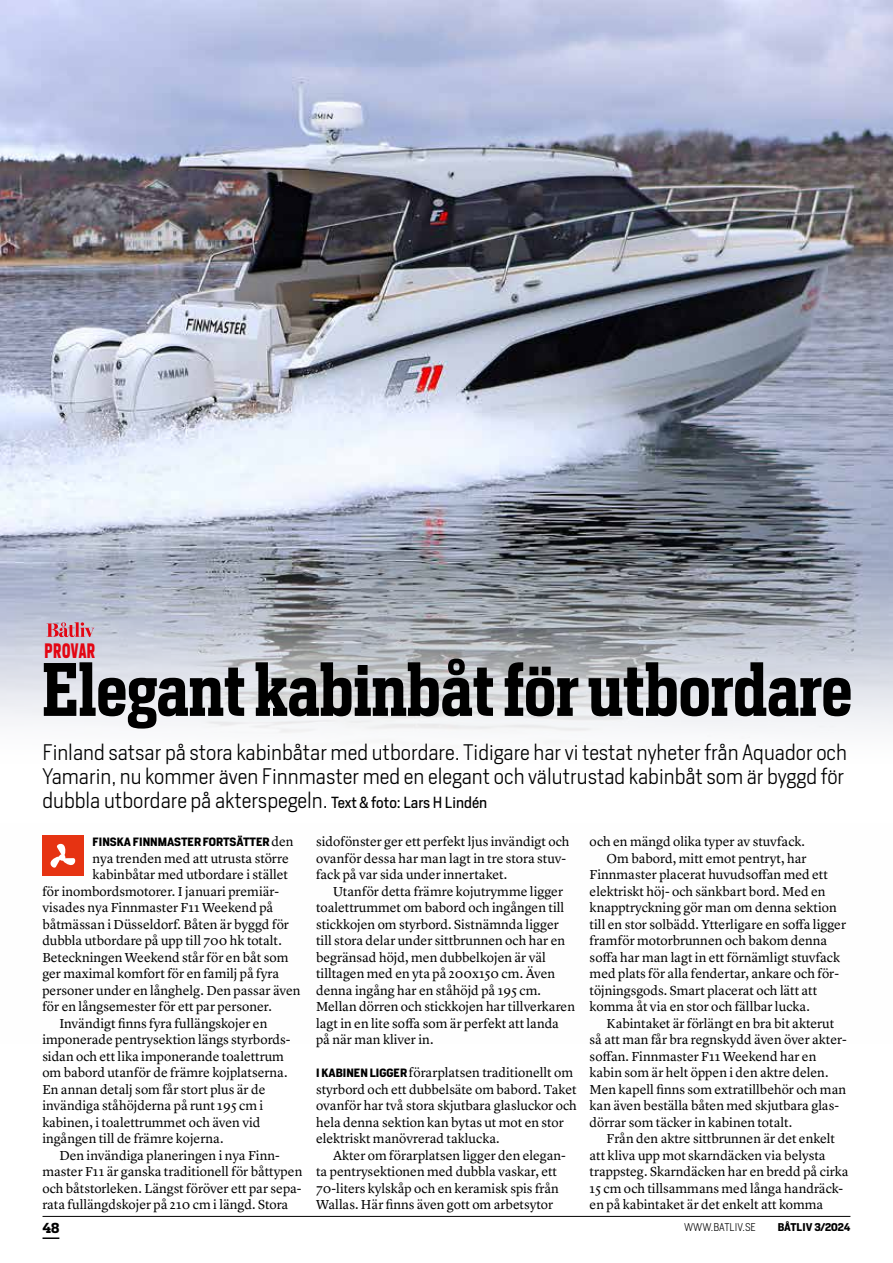
<style>
.page{position:relative;width:893px;height:1263px;background:#fff}
.page>*{position:absolute;margin:0;border:0;box-sizing:border-box;transform-origin:0 0}
.t1{font:600 70.5px "Heron Serif Cond";color:#000}
.t2{font:300 21px/24px "Heron Sans";color:#000}
.t3{font:700 19.5px "Heron Sans Cond";letter-spacing:.04em;color:#e30613;scale:.77 1}
.t4{font:13.5px/16.5px "Lyon Text";color:#000}
.t5{font:700 13.5px "Heron Serif";color:#000}
.t6{font:700 11.25px "Heron Sans";color:#000}
.t7{font:300 10.5px "Heron Sans";color:#000}
.t8{font:700 10.5px "Heron Sans";color:#000}
.s1{font-weight:400;font-size:15px}
.s2{font-family:"Lyon Text";font-weight:400;font-size:13.5px}
.s3{font-family:"Heron Sans";font-weight:700;font-size:11.25px}
</style>
<div class="page">
<hr style="left:43px;top:1216px;width:807px;height:1px;background:#000">
<svg style="left:43px;top:1237px;width:16px;height:2px"></svg>
<img style="left:0;top:0;width:893px;height:876px">
<svg style="left:0;top:533px;width:893px;height:290px"></svg>
<svg style="left:46px;top:622px;width:49px;height:15px"></svg>
<div style="left:43px;top:835px;width:41px;height:41px;background:#e63312"></div>
<svg style="left:50px;top:843px;width:26px;height:25px"></svg>
<h3 class="t3" style="left:45px;top:638px;width:67px">PROVAR</h3>
<h1 class="t1" style="left:43px;top:644px;width:811px">Elegant kabinbåt för utbordare</h1>
<p class="t2" style="left:42px;top:740px;width:806px">Finland satsar på stora kabinbåtar med utbordare. Tidigare har vi testat nyheter från Aquador och<br>Yamarin, nu kommer även Finnmaster med en elegant och välutrustad kabinbåt som är byggd för dubbla utbordare på akterspegeln. <span class="s1">Text &amp; foto: Lars H Lindén</span></p>
<p class="t6" style="left:93px;top:834px;width:202px">FINSKA FINNMASTER FORTSÄTTER <span class="s2">den</span></p>
<p class="t4" style="left:93px;top:849px;width:198px">nya trenden med att utrusta större</p>
<p class="t4" style="left:93px;top:865px;width:197px">kabinbåtar med utbordare i stället</p>
<p class="t4" style="left:42px;top:882px;width:238px">för inombordsmotorer. I januari premiär-</p>
<p class="t4" style="left:42px;top:898px;width:233px">visades nya Finnmaster F11 Weekend på</p>
<p class="t4" style="left:42px;top:915px;width:248px">båtmässan i Düsseldorf. Båten är byggd för</p>
<p class="t4" style="left:42px;top:931px;width:241px">dubbla utbordare på upp till 700 hk totalt.</p>
<p class="t4" style="left:42px;top:948px;width:248px">Beteckningen Weekend står för en båt som</p>
<p class="t4" style="left:42px;top:964px;width:238px">ger maximal komfort för en familj på fyra</p>
<p class="t4" style="left:42px;top:981px;width:260px">personer under en långhelg. Den passar även</p>
<p class="t4" style="left:42px;top:997px;width:231px">för en långsemester för ett par personer.</p>
<p class="t4" style="left:59px;top:1014px;width:210px">Invändigt finns fyra fullängskojer en</p>
<p class="t4" style="left:42px;top:1030px;width:250px">imponerade pentrysektion längs styrbords-</p>
<p class="t4" style="left:42px;top:1047px;width:243px">sidan och ett lika imponerande toalettrum</p>
<p class="t4" style="left:42px;top:1063px;width:247px">om babord utanför de främre kojplatserna.</p>
<p class="t4" style="left:42px;top:1080px;width:225px">En annan detalj som får stort plus är de</p>
<p class="t4" style="left:42px;top:1096px;width:222px">invändiga ståhöjderna på runt 195 cm i</p>
<p class="t4" style="left:42px;top:1113px;width:220px">kabinen, i toalettrummet och även vid</p>
<p class="t4" style="left:42px;top:1129px;width:183px">ingången till de främre kojerna.</p>
<p class="t4" style="left:59px;top:1146px;width:222px">Den invändiga planeringen i nya Finn-</p>
<p class="t4" style="left:42px;top:1162px;width:262px">master F11 är ganska traditionell för båttypen</p>
<p class="t4" style="left:42px;top:1179px;width:261px">och båtstorleken. Längst föröver ett par sepa-</p>
<p class="t4" style="left:42px;top:1195px;width:248px">rata fullängdskojer på 210 cm i längd. Stora</p>
<p class="t4" style="left:316px;top:832px;width:255px">sidofönster ger ett perfekt ljus invändigt och ovanför dessa har man lagt in tre stora stuv&shy;fack på var sida under innertaket.</p>
<p class="t4" style="left:316px;top:882px;width:260px;text-indent:17px">Utanför detta främre kojutrymme ligger toalettrummet om babord och ingången till stickkojen om styrbord. Sistnämnda ligger till stora delar under sittbrunnen och har en begränsad höjd, men dubbelkojen är väl tilltagen med en yta på 200x150 cm. Även denna ingång har en ståhöjd på 195 cm.<br>Mellan dörren och stickkojen har tillverkaren lagt in en lite soffa som är perfekt att landa på när man kliver in.</p>
<p class="t4" style="left:316px;top:1063px;width:262px"><span class="s3">I KABINEN LIGGER</span> förarplatsen traditionellt om styrbord och ett dubbelsäte om babord. Taket ovanför har två stora skjutbara glasluckor och hela denna sektion kan bytas ut mot en stor elektriskt manövrerad taklucka.</p>
<p class="t4" style="left:316px;top:1146px;width:251px;text-indent:17px">Akter om förarplatsen ligger den elegan&shy;ta pentrysektionen med dubbla vaskar, ett 70-liters kylskåp och en keramisk spis från Wallas. Här finns även gott om arbetsytor</p>
<p class="t4" style="left:590px;top:832px;width:217px">och en mängd olika typer av stuvfack.</p>
<p class="t4" style="left:607px;top:849px;width:201px">Om babord, mitt emot pentryt, har</p>
<p class="t4" style="left:590px;top:865px;width:240px">Finnmaster placerat huvudsoffan med ett</p>
<p class="t4" style="left:590px;top:882px;width:237px">elektriskt höj- och sänkbart bord. Med en</p>
<p class="t4" style="left:590px;top:898px;width:249px">knapptryckning gör man om denna sektion</p>
<p class="t4" style="left:590px;top:915px;width:258px">till en stor solbädd. Ytterligare en soffa ligger</p>
<p class="t4" style="left:590px;top:931px;width:239px">framför motorbrunnen och bakom denna</p>
<p class="t4" style="left:590px;top:948px;width:252px">soffa har man lagt in ett förnämligt stuvfack</p>
<p class="t4" style="left:590px;top:964px;width:251px">med plats för alla fendertar, ankare och för-</p>
<p class="t4" style="left:590px;top:981px;width:229px">töjningsgods. Smart placerat och lätt att</p>
<p class="t4" style="left:590px;top:997px;width:222px">komma åt via en stor och fällbar lucka.</p>
<p class="t4" style="left:607px;top:1014px;width:229px">Kabintaket är förlängt en bra bit akterut</p>
<p class="t4" style="left:590px;top:1030px;width:259px">så att man får bra regnskydd även över akter-</p>
<p class="t4" style="left:590px;top:1047px;width:228px">soffan. Finnmaster F11 Weekend har en</p>
<p class="t4" style="left:590px;top:1063px;width:240px">kabin som är helt öppen i den aktre delen.</p>
<p class="t4" style="left:590px;top:1080px;width:258px">Men kapell finns som extratillbehör och man</p>
<p class="t4" style="left:590px;top:1096px;width:251px">kan även beställa båten med skjutbara glas-</p>
<p class="t4" style="left:590px;top:1113px;width:204px">dörrar som täcker in kabinen totalt.</p>
<p class="t4" style="left:607px;top:1129px;width:230px">Från den aktre sittbrunnen är det enkelt</p>
<p class="t4" style="left:590px;top:1146px;width:238px">att kliva upp mot skarndäcken via belysta</p>
<p class="t4" style="left:590px;top:1162px;width:260px">trappsteg. Skarndäcken har en bredd på cirka</p>
<p class="t4" style="left:590px;top:1179px;width:255px">15 cm och tillsammans med långa handräck-</p>
<p class="t4" style="left:590px;top:1195px;width:235px">en på kabintaket är det enkelt att komma</p>
<p class="t5" style="left:43px;top:1219px;width:18px">48</p>
<p class="t7" style="left:684px;top:1220px;width:73px">WWW.BATLIV.SE</p>
<p class="t8" style="left:778px;top:1220px;width:74px">BÅTLIV 3/2024</p>
</div>
